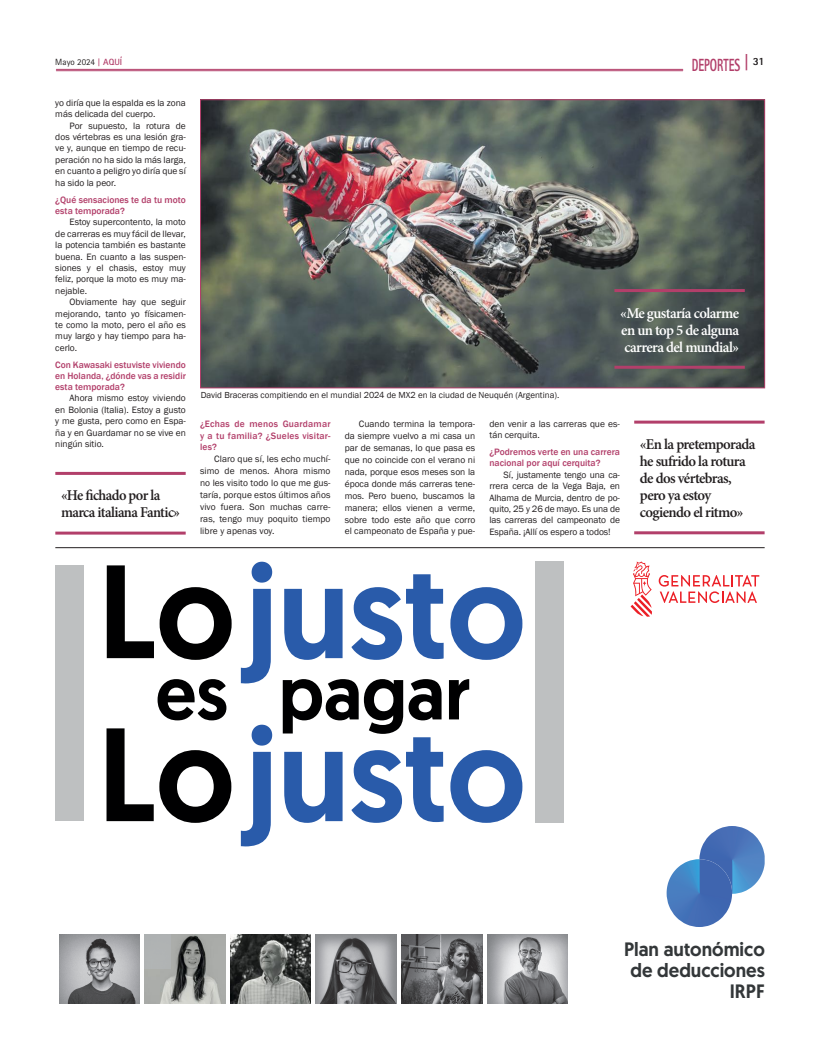
<style>
.page{position:relative;width:820px;height:1049px;background:#fff}
.page>*{position:absolute;margin:0;border:0;box-sizing:border-box;transform-origin:0 0}
.t1{font:500 19.4px/21.1px "Geomanist";color:#333739;text-align:right;scale:.96 1}
.t2{font:800 17.6px "Rotis Sans Serif Std";color:#b23f6a;scale:.64 1}
.t3{font:600 15px/17px "Minion Pro";letter-spacing:-.04em;color:#231f20}
.t4{font:600 15px/17px "Minion Pro";letter-spacing:-.04em;color:#fff;text-align:justify}
.t5{font:600 15px/17px "Minion Pro";letter-spacing:-.04em;color:#231f20;scale:.96 1}
.t6{font:9.5px/11.4px "Franklin Gothic";color:#231f20;text-align:justify}
.t7{font:500 9.5px/11px "Franklin Gothic";color:#b23f6a}
.t8{font:9px "Franklin Gothic";color:#231f20}
.t9{font:9px "Rotis Sans Serif Std";color:#231f20}
.s1{font-family:"Rotis Serif Std";font-weight:700;color:#b23f6a}
.s2{font-weight:700;color:#b23f6a}
.s3{font-size:18.2px}
</style>
<div class="page">
<hr style="left:56px;top:69px;width:626px;height:1px;background:#b23f6a">
<hr style="left:56px;top:71px;width:626px;height:1px;background:#b23f6a">
<hr style="left:55px;top:547px;width:709px;height:1px;background:#231f20">
<svg style="left:658px;top:575px;width:101px;height:28px"></svg>
<svg style="left:630px;top:561px;width:21px;height:56px"></svg>
<img style="left:699px;top:826px;width:65px;height:68px">
<img style="left:666px;top:859px;width:65px;height:68px">
<svg style="left:107px;top:565px;width:124px;height:95px"></svg>
<svg style="left:241px;top:562px;width:31px;height:121px"></svg>
<svg style="left:284px;top:589px;width:58px;height:71px"></svg>
<svg style="left:351px;top:574px;width:92px;height:86px"></svg>
<svg style="left:450px;top:587px;width:72px;height:73px"></svg>
<svg style="left:157px;top:679px;width:69px;height:41px"></svg>
<svg style="left:449px;top:679px;width:20px;height:40px"></svg>
<svg style="left:106px;top:728px;width:125px;height:95px"></svg>
<svg style="left:241px;top:725px;width:31px;height:121px"></svg>
<svg style="left:282px;top:679px;width:161px;height:144px"></svg>
<svg style="left:450px;top:750px;width:72px;height:73px"></svg>
<div style="left:55px;top:565px;width:29px;height:256px;background:#bec0c1"></div>
<div style="left:534px;top:561px;width:29px;height:262px;background:#bec0c1"></div>
<img style="left:487px;top:935px;width:80px;height:68px">
<img style="left:145px;top:935px;width:80px;height:68px">
<img style="left:230px;top:935px;width:81px;height:68px">
<img style="left:59px;top:935px;width:81px;height:68px">
<img style="left:316px;top:935px;width:80px;height:68px">
<img style="left:401px;top:935px;width:81px;height:68px">
<img style="left:202px;top:101px;width:560px;height:285px">
<div style="left:200px;top:99px;width:564px;height:289px;border:1px solid #b23f6a"></div>
<hr style="left:55px;top:472px;width:131px;height:3px;background:#b23f6a">
<hr style="left:55px;top:532px;width:131px;height:3px;background:#b23f6a">
<hr style="left:614px;top:289px;width:130px;height:3px;background:#b23f6a">
<hr style="left:614px;top:366px;width:130px;height:3px;background:#b23f6a">
<hr style="left:634px;top:421px;width:130px;height:3px;background:#b23f6a">
<hr style="left:634px;top:531px;width:130px;height:3px;background:#b23f6a">
<p class="t9" style="left:55px;top:57px;width:68px">Mayo 2024 <span class="s1">|</span> <span class="s2">AQUÍ</span></p>
<h2 class="t2" style="left:691px;top:54px;width:115px">DEPORTES <span class="s3">|</span> <sup>31</sup></h2>
<p class="t6" style="left:55px;top:97px;width:132px">yo diría que la espalda es la zona más delicada del cuerpo.</p>
<p class="t6" style="left:55px;top:120px;width:132px;text-indent:14px">Por supuesto, la rotura de dos vértebras es una lesión gra&shy;ve y, aunque en tiempo de recu&shy;peración no ha sido la más larga, en cuanto a peligro yo diría que sí ha sido la peor.</p>
<p class="t7" style="left:55px;top:194px;width:132px">¿Qué sensaciones te da tu moto esta temporada?</p>
<p class="t6" style="left:55px;top:217px;width:132px;text-indent:14px">Estoy supercontento, la moto de carreras es muy fácil de llevar, la potencia también es bastante buena. En cuanto a las suspen&shy;siones y el chasis, estoy muy feliz, porque la moto es muy ma&shy;nejable.</p>
<p class="t6" style="left:55px;top:296px;width:132px;text-indent:14px">Obviamente hay que seguir mejorando, tanto yo físicamen&shy;te como la moto, pero el año es muy largo y hay tiempo para ha&shy;cerlo.</p>
<p class="t7" style="left:55px;top:359px;width:132px;text-align:justify">Con Kawasaki estuviste viviendo en Holanda, ¿dónde vas a residir esta temporada?</p>
<p class="t6" style="left:55px;top:393px;width:132px;text-indent:14px">Ahora mismo estoy viviendo en Bolonia (Italia). Estoy a gusto y me gusta, pero como en Espa&shy;ña y en Guardamar no se vive en ningún sitio.</p>
<h3 class="t4" style="left:620px;top:305px;width:120px">«Me gustaría colarme en un top 5 de alguna carrera del mundial»</h3>
<p class="t8" style="left:201px;top:389px;width:360px">David Braceras compitiendo en el mundial 2024 de MX2 en la ciudad de Neuquén (Argentina).</p>
<p class="t6" style="left:344px;top:418px;width:132px;line-height:12px;text-indent:14px">Cuando termina la tempora&shy;da siempre vuelvo a mi casa un par de semanas, lo que pasa es que no coincide con el verano ni nada, porque esos meses son la época donde más carreras tene&shy;mos. Pero bueno, buscamos la manera; ellos vienen a verme, sobre todo este año que corro el campeonato de España y pue-</p>
<p class="t6" style="left:489px;top:418px;width:132px">den venir a las carreras que es&shy;tán cerquita.</p>
<p class="t7" style="left:200px;top:418px;width:132px;line-height:11.6px;text-align:justify">¿Echas de menos Guardamar y a tu familia? ¿Sueles visitar&shy;les?</p>
<p class="t6" style="left:200px;top:453px;width:132px;line-height:12px;text-indent:14px">Claro que sí, les echo muchí&shy;simo de menos. Ahora mismo no les visito todo lo que me gus&shy;taría, porque estos últimos años vivo fuera. Son muchas carre&shy;ras, tengo muy poquito tiempo libre y apenas voy.</p>
<h3 class="t3" style="left:639px;top:436px;width:117px">«En la pretemporada he sufrido la rotura de dos vértebras, pero ya estoy cogiendo el ritmo»</h3>
<p class="t7" style="left:489px;top:447px;width:132px">¿Podremos verte en una carrera nacional por aquí cerquita?</p>
<p class="t6" style="left:489px;top:469px;width:132px;text-indent:14px">Sí, justamente tengo una ca&shy;rrera cerca de la Vega Baja, en Alhama de Murcia, dentro de po&shy;quito, 25 y 26 de mayo. Es una de las carreras del campeonato de España. ¡Allí os espero a todos!</p>
<h3 class="t5" style="left:61px;top:488px;width:125px">«He fichado por la marca italiana Fantic»</h3>
<h1 class="t1" style="left:623px;top:938px;width:148px">Plan autonómico de deducciones<br>IRPF</h1>
</div>
